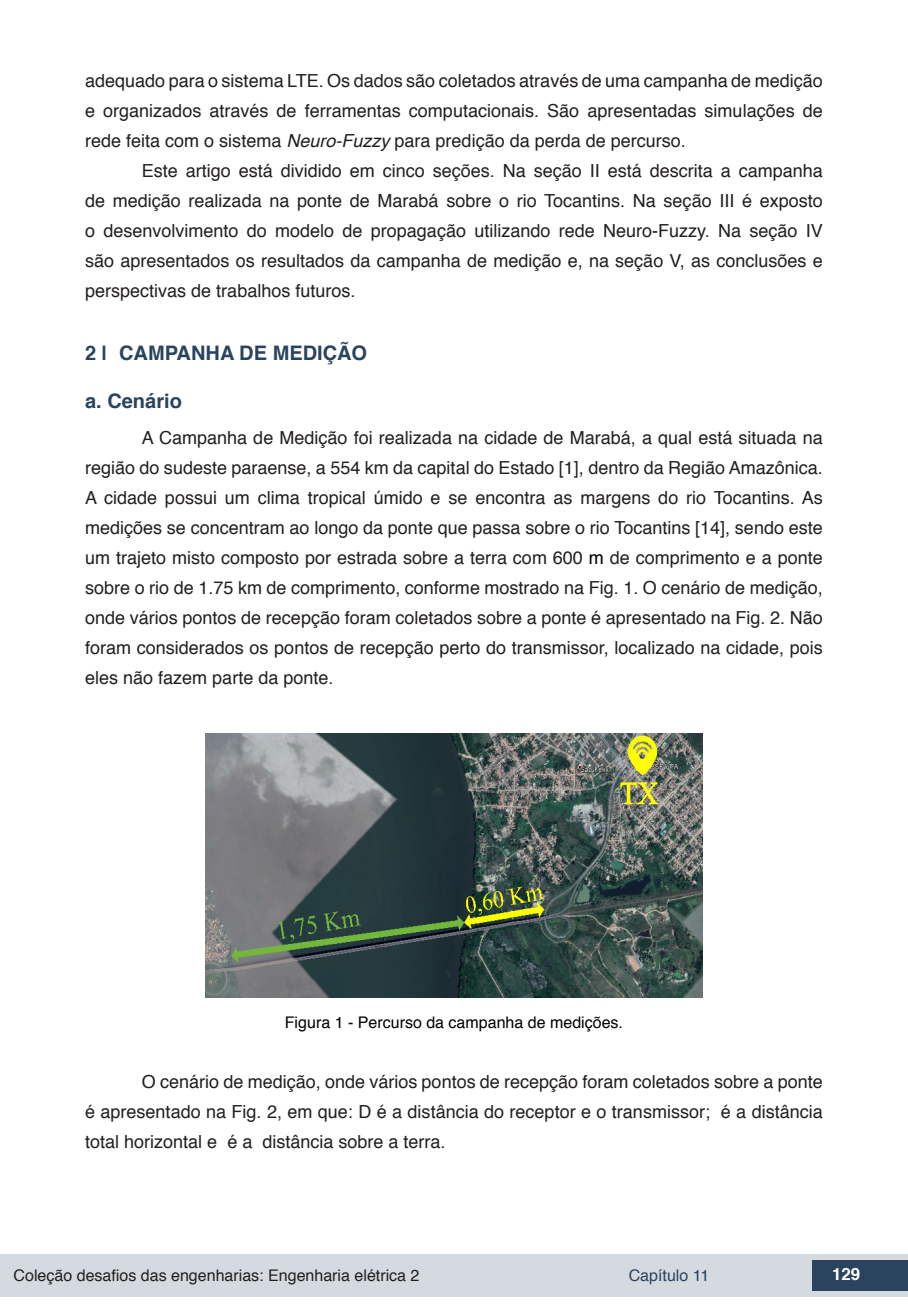
<style>
.page{position:relative;width:908px;height:1304px;background:#fff}
.page>*{position:absolute;margin:0;border:0;box-sizing:border-box;transform-origin:0 0}
.Subtitulo{font:700 20px "Helvetica";color:#2a435e}
.txt{font:18px/30px "Helvetica";color:#231f20;text-align:justify}
.t1{font:700 16.8px "Helvetica";color:#fff}
.t2{font:16px "Helvetica";color:#231f20}
.imagens_graf_tab{font:16px "Helvetica";color:#000}
.t3{font:16px "Helvetica";color:#2a435e}
.s1{font-style:italic}
.s2{color:#000}
</style>
<div class="page">
<div style="left:0;top:1254px;width:906px;height:43px;background:#d4dadf"></div>
<div style="left:812px;top:1261px;width:95px;height:30px;background:#2a435e"></div>
<img style="left:205px;top:734px;width:497px;height:263px">
<p class="txt" style="left:85px;top:66px;width:739px">adequado para o sistema LTE. Os dados são coletados através de uma campanha de medição e organizados através de ferramentas computacionais. São apresentadas simulações de rede feita com o sistema <span class="s1">Neuro-Fuzzy</span> para predição da perda de percurso.</p>
<p class="txt" style="left:85px;top:156px;width:739px;text-indent:57px">Este artigo está dividido em cinco seções. Na seção II está descrita a campanha de medição realizada na ponte de Marabá sobre o rio Tocantins. Na seção III é exposto o desenvolvimento do modelo de propagação utilizando rede Neuro-Fuzzy. Na seção IV são apresentados os resultados da campanha de medição e, na seção V, as conclusões e perspectivas de trabalhos futuros.</p>
<p class="Subtitulo" style="left:85px;top:337px;width:283px">2 | CAMPANHA DE MEDIÇÃO</p>
<p class="Subtitulo" style="left:85px;top:385px;width:98px">a. Cenário</p>
<p class="txt" style="left:85px;top:423px;width:739px;text-indent:57px">A Campanha de Medição foi realizada na cidade de Marabá, a qual está situada na região do sudeste paraense, a 554 km da capital do Estado [1], dentro da Região Amazônica.<br>A cidade possui um clima tropical úmido e se encontra as margens do rio Tocantins. As medições se concentram ao longo da ponte que passa sobre o rio Tocantins [14], sendo este um trajeto misto composto por estrada sobre a terra com 600 <span class="s2">m</span> de comprimento e a ponte sobre o rio de 1.75 km de comprimento, conforme mostrado na Fig. 1. O cenário de medição, onde vários pontos de recepção foram coletados sobre a ponte é apresentado na Fig. 2. Não foram considerados os pontos de recepção perto do transmissor, localizado na cidade, pois eles não fazem parte da ponte.</p>
<p class="imagens_graf_tab" style="left:285px;top:1010px;width:339px">Figura 1 - Percurso da campanha de medições.</p>
<p class="txt" style="left:85px;top:1067px;width:738px;text-indent:57px">O cenário de medição, onde vários pontos de recepção foram coletados sobre a ponte é apresentado na Fig. 2, em que: D é a distância do receptor e o transmissor; é a distância total horizontal e é a distância sobre a terra.</p>
<p class="t2" style="left:14px;top:1263px;width:407px">Coleção desafios das engenharias: Engenharia elétrica 2</p>
<p class="t3" style="left:628px;top:1263px;width:82px">Capítulo 11</p>
<p class="t1" style="left:831px;top:1261px;width:30px">129</p>
</div>
